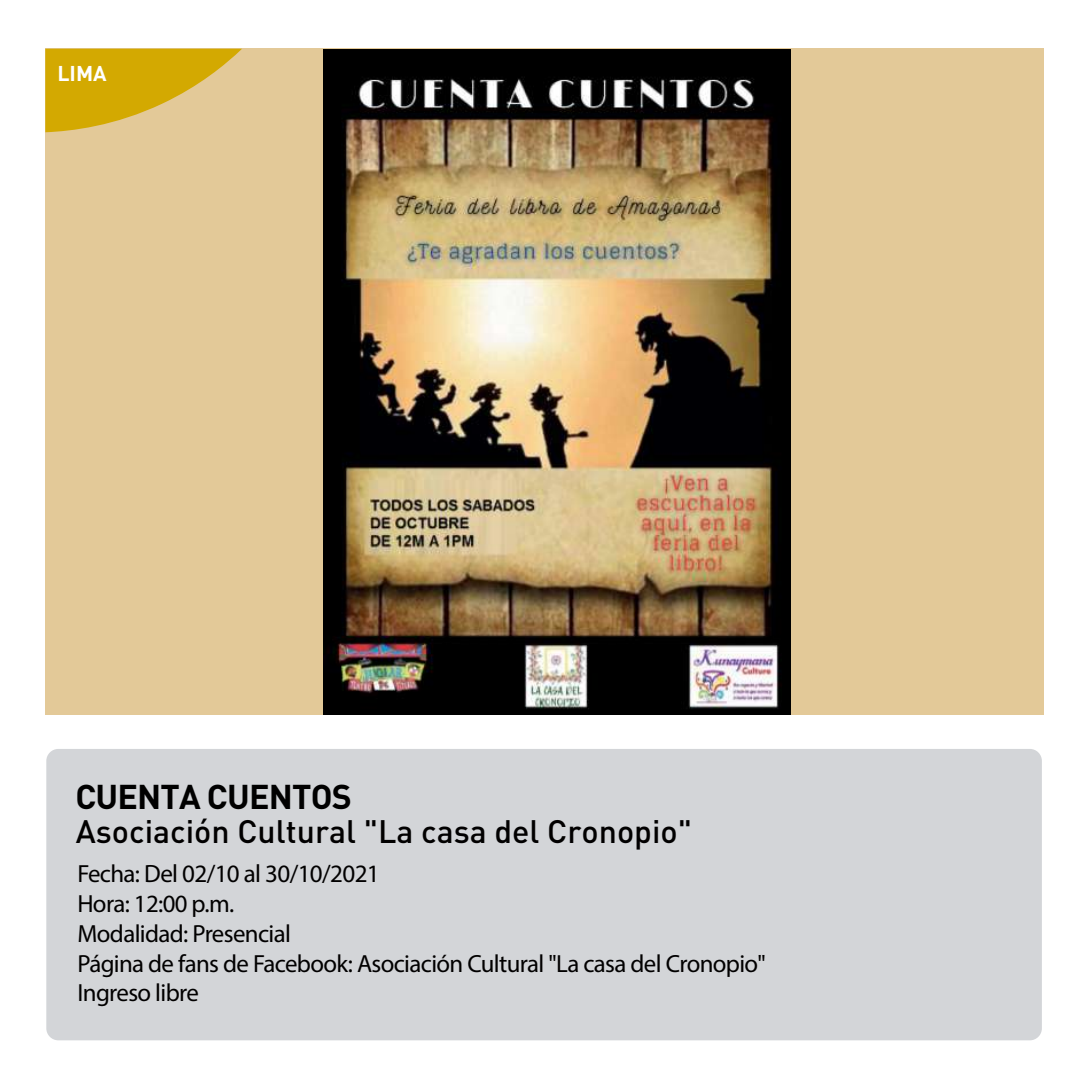
<style>
.page{position:relative;width:1080px;height:1080px;background:#fff}
.page>*{position:absolute;margin:0;border:0;box-sizing:border-box;transform-origin:0 0}
.t1{font:700 34px "DIN";letter-spacing:-.025em;color:#000}
.t2{font:500 32.1px "DIN";color:#010000}
.t3{font:25.1px "Myriad Pro";letter-spacing:-.025em;color:#010000}
.t4{font:24.9px/29.8px "Myriad Pro";letter-spacing:-.025em;color:#010000}
.t5{font:700 21.2px "DIN";color:#fff}
.s1{font-size:24.9px}
</style>
<div class="page">
<div style="left:46px;top:749px;width:996px;height:291px;background:#d3d5d8;border-radius:12px"></div>
<div style="left:45px;top:49px;width:999px;height:666px;background:#e3c998"></div>
<svg style="left:45px;top:49px;width:197px;height:83px"></svg>
<img style="left:323px;top:49px;width:468px;height:666px">
<p class="t5" style="left:57px;top:60px;width:51px">LIMA</p>
<h1 class="t1" style="left:75px;top:774px;width:278px">CUENTA CUENTOS</h1>
<p class="t2" style="left:76px;top:811px;width:618px">Asociación Cultural "La casa del Cronopio"</p>
<p class="t3" style="left:77px;top:858px;width:304px"><span class="s1">Fecha:</span> Del 02/10 al 30/10/2021</p>
<p class="t4" style="left:77px;top:888px;width:690px">Hora: 12:00 p.m.<br>Modalidad: Presencial<br>Página de fans de Facebook: Asociación Cultural "La casa del Cronopio"<br>Ingreso libre</p>
</div>
